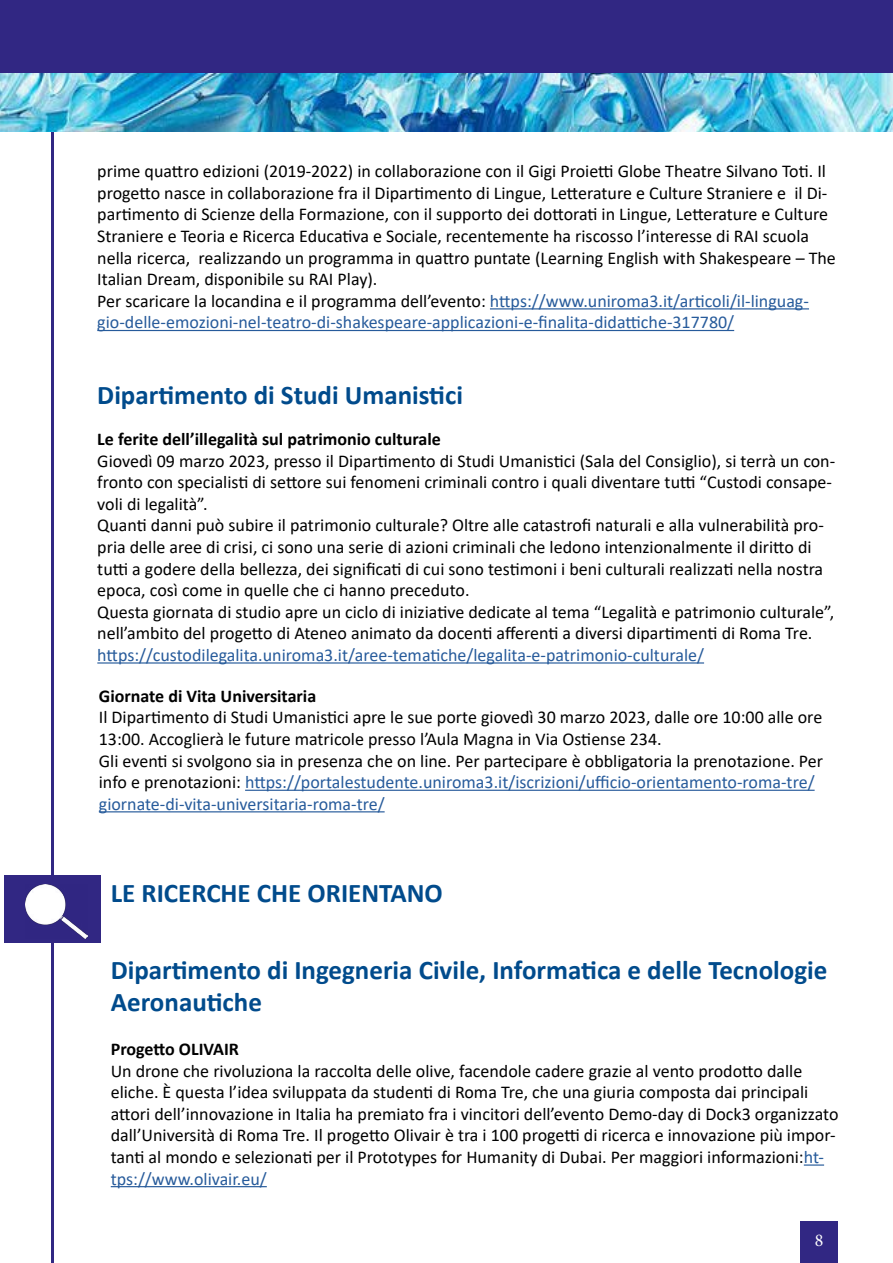
<style>
.page{position:relative;width:893px;height:1263px;background:#fff}
.page>*{position:absolute;margin:0;border:0;box-sizing:border-box;transform-origin:0 0}
.t1{font:700 27px/32.4px "Calibri";color:#014b8c}
.t2{font:18px/21.6px "Calibri";color:#000}
.t3{font:700 18px "Calibri";color:#000}
.t4{font:18px "Calibri";color:#275b9b}
.t5{font:18px "Minion Pro";color:#fff}
.s1{color:#275b9b}
</style>
<div class="page">
<hr style="left:51px;top:103px;width:3px;height:1160px;background:#312783">
<div style="left:0;top:0;width:893px;height:74px;background:#312783"></div>
<img style="left:0;top:73px;width:893px;height:59px">
<div style="left:800px;top:1221px;width:38px;height:42px;background:#312783"></div>
<hr style="left:97px;top:662px;width:607px;height:1px;background:#275b9b">
<hr style="left:245px;top:790px;width:570px;height:1px;background:#275b9b">
<hr style="left:99px;top:811px;width:286px;height:1px;background:#275b9b">
<hr style="left:490px;top:308px;width:319px;height:1px;background:#275b9b">
<hr style="left:97px;top:330px;width:637px;height:1px;background:#275b9b">
<div style="left:4px;top:875px;width:97px;height:68px;background:#312783"></div>
<img style="left:25px;top:884px;width:63px;height:55px">
<hr style="left:804px;top:1164px;width:20px;height:2px;background:#275b9b">
<hr style="left:111px;top:1186px;width:156px;height:1px;background:#275b9b">
<p class="t2" style="left:97px;top:160px;width:740px">prime quattro edizioni (2019-2022) in collaborazione con il Gigi Proietti Globe Theatre Silvano Toti. Il progetto nasce in collaborazione fra il Dipartimento di Lingue, Letterature e Culture Straniere e il Di&shy;partimento di Scienze della Formazione, con il supporto dei dottorati in Lingue, Letterature e Culture Straniere e Teoria e Ricerca Educativa e Sociale, recentemente ha riscosso l’interesse di RAI scuola nella ricerca, realizzando un programma in quattro puntate (Learning English with Shakespeare – The Italian Dream, disponibile su RAI Play).<br>Per scaricare la locandina e il programma dell’evento: <span class="s1">https://www.uniroma3.it/articoli/il-linguag&shy;gio-delle-emozioni-nel-teatro-di-shakespeare-applicazioni-e-finalita-didattiche-317780/</span></p>
<h1 class="t1" style="left:97px;top:379px;width:367px">Dipartimento di Studi Umanistici</h1>
<p class="t3" style="left:97px;top:426px;width:345px">Le ferite dell’illegalità sul patrimonio culturale</p>
<p class="t2" style="left:97px;top:449px;width:739px">Giovedì 09 marzo 2023, presso il Dipartimento di Studi Umanistici (Sala del Consiglio), si terrà un con&shy;fronto con specialisti di settore sui fenomeni criminali contro i quali diventare tutti “Custodi consape&shy;voli di legalità”.<br>Quanti danni può subire il patrimonio culturale? Oltre alle catastrofi naturali e alla vulnerabilità pro&shy;pria delle aree di crisi, ci sono una serie di azioni criminali che ledono intenzionalmente il diritto di tutti a godere della bellezza, dei significati di cui sono testimoni i beni culturali realizzati nella nostra epoca, così come in quelle che ci hanno preceduto.<br>Questa giornata di studio apre un ciclo di iniziative dedicate al tema “Legalità e patrimonio culturale”, nell’ambito del progetto di Ateneo animato da docenti afferenti a diversi dipartimenti di Roma Tre.</p>
<p class="t4" style="left:97px;top:642px;width:608px">https://custodilegalita.uniroma3.it/aree-tematiche/legalita-e-patrimonio-culturale/</p>
<p class="t3" style="left:99px;top:683px;width:219px">Giornate di Vita Universitaria</p>
<p class="t2" style="left:99px;top:706px;width:726px">Il Dipartimento di Studi Umanistici apre le sue porte giovedì 30 marzo 2023, dalle ore 10:00 alle ore 13:00. Accoglierà le future matricole presso l’Aula Magna in Via Ostiense 234.<br>Gli eventi si svolgono sia in presenza che on line. Per partecipare è obbligatoria la prenotazione. Per info e prenotazioni: <span class="s1">https://portalestudente.uniroma3.it/iscrizioni/ufficio-orientamento-roma-tre/ giornate-di-vita-universitaria-roma-tre/</span></p>
<h1 class="t1" style="left:111px;top:876px;width:334px">LE RICERCHE CHE ORIENTANO</h1>
<h1 class="t1" style="left:111px;top:953px;width:718px">Dipartimento di Ingegneria Civile, Informatica e delle Tecnologie<br>Aeronautiche</h1>
<p class="t3" style="left:111px;top:1036px;width:130px">Progetto OLIVAIR</p>
<p class="t2" style="left:111px;top:1059px;width:729px">Un drone che rivoluziona la raccolta delle olive, facendole cadere grazie al vento prodotto dalle eliche. È questa l’idea sviluppata da studenti di Roma Tre, che una giuria composta dai principali attori dell’innovazione in Italia ha premiato fra i vincitori dell’evento Demo-day di Dock3 organizzato dall’Università di Roma Tre. Il progetto Olivair è tra i 100 progetti di ricerca e innovazione più impor&shy;tanti al mondo e selezionati per il Prototypes for Humanity di Dubai. Per maggiori informazioni:<span class="s1">ht&shy;tps://www.olivair.eu/</span></p>
<p class="t5" style="left:815px;top:1228px;width:10px">8</p>
</div>
